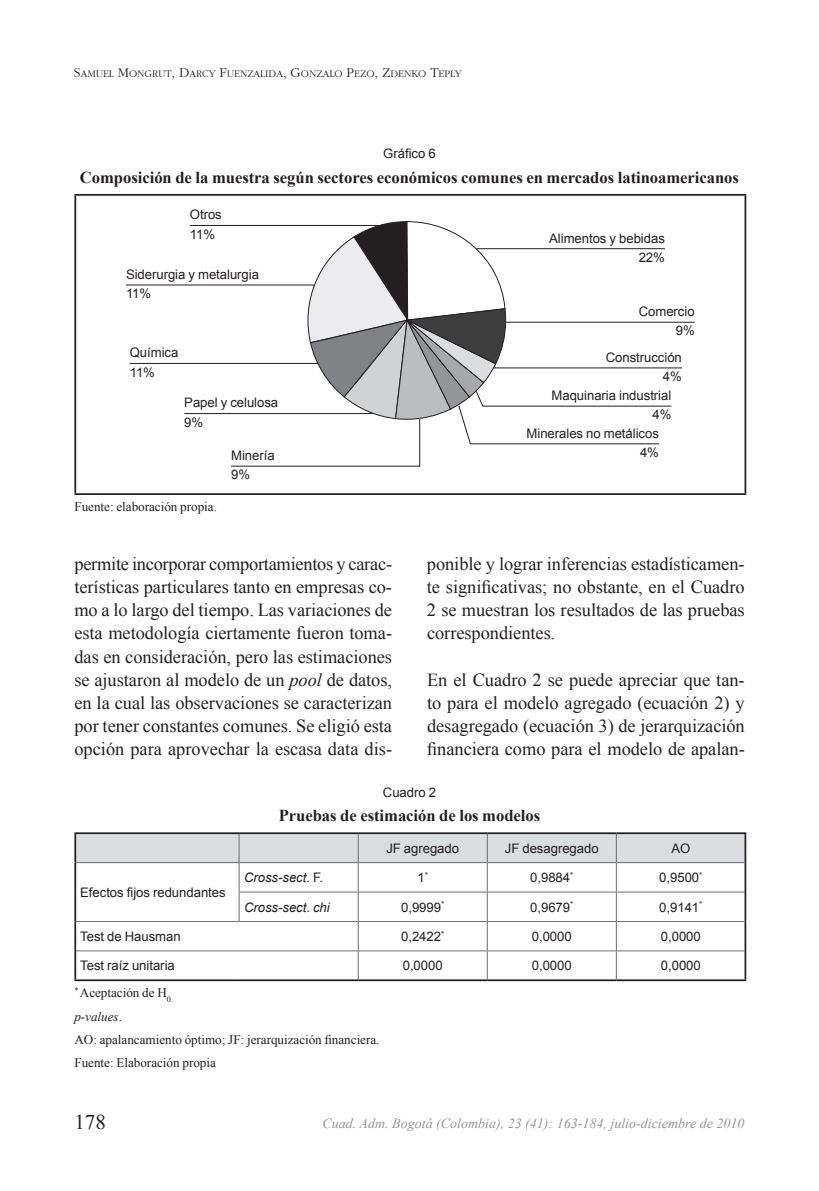
<style>
.page{position:relative;width:819px;height:1191px;background:#fff}
.page>*{position:absolute;margin:0;border:0;box-sizing:border-box;transform-origin:0 0}
.t1{font:21px "Times New Roman";color:#231f20}
.t2{font:18.38px/23.1px "Times New Roman";letter-spacing:-.005em;color:#231f20;text-align:justify}
.t3{font:700 16.62px "Times New Roman";letter-spacing:-.005em;color:#231f20}
.t4{font:italic 14px "Times New Roman";color:#939598}
.t5{font:13.12px/19.2px "Arial";letter-spacing:-.005em;color:#231f20}
.t6{font:13.12px/23.3px "Times New Roman";color:#231f20}
.t7{font:italic 13.12px "Arial";letter-spacing:-.005em;color:#231f20}
.t8{font:300 10.5px "Garamond";letter-spacing:-.005em;color:#231f20}
.s1{font-size:14px}
.s2{font-style:italic}
.s3{font-style:normal}
</style>
<div class="page">
<hr style="left:74px;top:194px;width:672px;height:2px;background:#231f20">
<hr style="left:74px;top:196px;width:2px;height:297px;background:#231f20">
<hr style="left:744px;top:196px;width:2px;height:297px;background:#231f20">
<hr style="left:74px;top:493px;width:672px;height:2px;background:#231f20">
<hr style="left:506px;top:322px;width:188px;height:1px;background:#231f20">
<hr style="left:493px;top:367px;width:189px;height:1px;background:#231f20">
<svg style="left:231px;top:221px;width:440px;height:245px"></svg>
<hr style="left:184px;top:413px;width:189px;height:1px;background:#231f20">
<hr style="left:130px;top:363px;width:188px;height:1px;background:#231f20">
<hr style="left:126px;top:285px;width:188px;height:1px;background:#231f20">
<hr style="left:190px;top:225px;width:188px;height:1px;background:#231f20">
<svg style="left:76px;top:834px;width:668px;height:145px"></svg>
<hr style="left:74px;top:832px;width:165px;height:2px;background:#231f20">
<hr style="left:74px;top:834px;width:2px;height:28px;background:#231f20">
<hr style="left:239px;top:832px;width:119px;height:2px;background:#231f20">
<hr style="left:358px;top:832px;width:129px;height:2px;background:#231f20">
<hr style="left:487px;top:832px;width:129px;height:2px;background:#231f20">
<hr style="left:616px;top:832px;width:130px;height:2px;background:#231f20">
<hr style="left:744px;top:834px;width:2px;height:28px;background:#231f20">
<hr style="left:74px;top:862px;width:2px;height:30px;background:#231f20">
<hr style="left:74px;top:892px;width:2px;height:29px;background:#231f20">
<hr style="left:744px;top:862px;width:2px;height:30px;background:#231f20">
<hr style="left:744px;top:892px;width:2px;height:29px;background:#231f20">
<hr style="left:74px;top:921px;width:2px;height:29px;background:#231f20">
<hr style="left:744px;top:921px;width:2px;height:29px;background:#231f20">
<hr style="left:74px;top:950px;width:2px;height:29px;background:#231f20">
<hr style="left:744px;top:950px;width:2px;height:29px;background:#231f20">
<hr style="left:74px;top:979px;width:165px;height:2px;background:#231f20">
<hr style="left:239px;top:979px;width:119px;height:2px;background:#231f20">
<hr style="left:358px;top:979px;width:129px;height:2px;background:#231f20">
<hr style="left:487px;top:979px;width:129px;height:2px;background:#231f20">
<hr style="left:616px;top:979px;width:130px;height:2px;background:#231f20">
<p class="t8" style="left:74px;top:68px;width:389px"><span class="s1">S</span>AMUEL <span class="s1">M</span>ONGRUT<span class="s1">, D</span>ARCY <span class="s1">F</span>UENZALIDA<span class="s1">, G</span>ONZALO <span class="s1">P</span>EZO<span class="s1">, Z</span>DENKO <span class="s1">T</span>EPLY</p>
<p class="t5" style="left:383px;top:144px;width:54px">Gráfico 6</p>
<p class="t3" style="left:80px;top:166px;width:660px">Composición de la muestra según sectores económicos comunes en mercados latinoamericanos</p>
<p class="t5" style="left:190px;top:205px;width:33px">Otros<br>11%</p>
<p class="t5" style="left:126px;top:265px;width:134px">Siderurgia y metalurgia<br>11%</p>
<p class="t5" style="left:130px;top:343px;width:50px">Química<br>11%</p>
<p class="t5" style="left:184px;top:393px;width:95px">Papel y celulosa<br>9%</p>
<p class="t5" style="left:549px;top:228px;width:117px;text-align:right">Alimentos y bebidas<br>22%</p>
<p class="t5" style="left:638px;top:302px;width:57px;text-align:right">Comercio<br>9%</p>
<p class="t5" style="left:605px;top:348px;width:78px">Construcción</p>
<p class="t5" style="left:663px;top:367px;width:20px">4%</p>
<p class="t5" style="left:551px;top:386px;width:121px">Maquinaria industrial</p>
<p class="t5" style="left:652px;top:405px;width:20px">4%</p>
<p class="t5" style="left:526px;top:423px;width:134px">Minerales no metálicos</p>
<p class="t6" style="left:74px;top:495px;width:144px">Fuente: elaboración propia.</p>
<p class="t5" style="left:231px;top:446px;width:45px">Minería</p>
<p class="t5" style="left:640px;top:443px;width:20px">4%</p>
<p class="t5" style="left:231px;top:465px;width:20px">9%</p>
<p class="t2" style="left:74px;top:552px;width:319px">permite incorporar comportamientos y carac&shy;terísticas particulares tanto en empresas co&shy;mo a lo largo del tiempo. Las variaciones de esta metodología ciertamente fueron toma&shy;das en consideración, pero las estimaciones se ajustaron al modelo de un <span class="s2">pool</span> de datos, en la cual las observaciones se caracterizan por tener constantes comunes. Se eligió esta opción para aprovechar la escasa data dis-</p>
<p class="t2" style="left:427px;top:552px;width:319px">ponible y lograr inferencias estadísticamen&shy;te significativas; no obstante, en el Cuadro 2 se muestran los resultados de las pruebas correspondientes.</p>
<p class="t2" style="left:427px;top:667px;width:319px">En el Cuadro 2 se puede apreciar que tan&shy;to para el modelo agregado (ecuación 2) y desagregado (ecuación 3) de jerarquización financiera como para el modelo de apalan-</p>
<p class="t5" style="left:80px;top:882px;width:147px">Efectos fijos redundantes</p>
<p class="t5" style="left:383px;top:782px;width:55px">Cuadro 2</p>
<p class="t3" style="left:279px;top:804px;width:263px">Pruebas de estimación de los modelos</p>
<p class="t5" style="left:386px;top:838px;width:74px">JF agregado</p>
<p class="t5" style="left:505px;top:838px;width:95px">JF desagregado</p>
<p class="t5" style="left:671px;top:838px;width:20px">AO</p>
<p class="t7" style="left:244px;top:869px;width:81px">Cross-sect<span class="s3">. F.</span></p>
<p class="t5" style="left:417px;top:868px;width:12px">1<sup>*</sup></p>
<p class="t5" style="left:530px;top:868px;width:45px">0,9884<sup>*</sup></p>
<p class="t5" style="left:659px;top:868px;width:45px">0,9500<sup>*</sup></p>
<p class="t7" style="left:244px;top:898px;width:87px">Cross-sect<span class="s3">.</span> chi</p>
<p class="t5" style="left:401px;top:897px;width:45px">0,9999<sup>*</sup></p>
<p class="t5" style="left:530px;top:897px;width:45px">0,9679<sup>*</sup></p>
<p class="t5" style="left:659px;top:897px;width:45px">0,9141<sup>*</sup></p>
<p class="t5" style="left:80px;top:926px;width:102px">Test de Hausman</p>
<p class="t5" style="left:401px;top:926px;width:45px">0,2422<sup>*</sup></p>
<p class="t5" style="left:531px;top:926px;width:41px">0,0000</p>
<p class="t5" style="left:660px;top:926px;width:41px">0,0000</p>
<p class="t5" style="left:80px;top:956px;width:96px">Test raíz unitaria</p>
<p class="t5" style="left:403px;top:956px;width:41px">0,0000</p>
<p class="t5" style="left:532px;top:956px;width:41px">0,0000</p>
<p class="t5" style="left:660px;top:956px;width:41px">0,0000</p>
<p class="t6" style="left:74px;top:981px;width:306px"><sup>*</sup> Aceptación de H<sub>0.<br></sub><span class="s2">p-values</span>.<br>AO: apalancamiento óptimo; JF: jerarquización financiera.<br>Fuente: Elaboración propia</p>
<p class="t1" style="left:74px;top:1107px;width:33px">178</p>
<p class="t4" style="left:322px;top:1113px;width:423px">Cuad. Adm. Bogotá (Colombia), 23 (41): 163-184, julio-diciembre de 2010</p>
</div>
